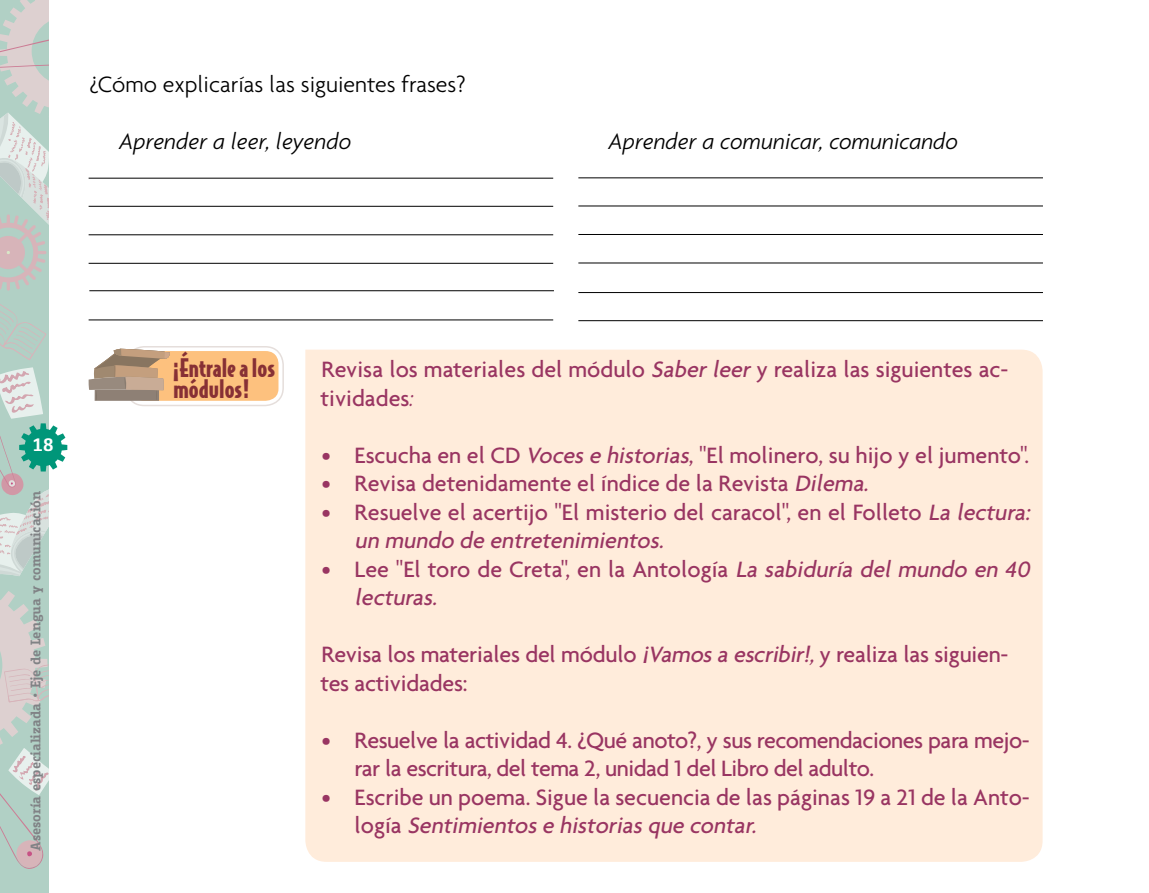
<style>
.page{position:relative;width:1149px;height:893px;background:#fff}
.page>*{position:absolute;margin:0;border:0;box-sizing:border-box;transform-origin:0 0}
.t1{font:500 24px/28.5px "Agenda";color:#993562}
.t2{font:500 24px/28.5px "Agenda";letter-spacing:-.02em;color:#993562}
.t3{font:italic 300 24px "Agenda";color:#000}
.t4{font:300 24px "Agenda";color:#000}
.t5{font:900 24px/21px "Bodega Sans";color:#873035}
.t6{font:700 18px "Fago Office Serif";color:#fff}
.t7{font:700 13.5px "Fago Office Serif";color:#808285}
.s1{font-style:italic}
.s2{font-weight:300;font-style:italic}
</style>
<div class="page">
<div style="left:305px;top:350px;width:737px;height:512px;background:#ffecdb"></div>
<hr style="left:89px;top:178px;width:464px;height:1px;background:#000">
<hr style="left:89px;top:206px;width:464px;height:1px;background:#000">
<hr style="left:89px;top:234px;width:464px;height:1px;background:#000">
<hr style="left:89px;top:263px;width:464px;height:1px;background:#000">
<hr style="left:89px;top:320px;width:464px;height:1px;background:#000">
<hr style="left:89px;top:290px;width:465px;height:1px;background:#000">
<hr style="left:578px;top:177px;width:464px;height:1px;background:#000">
<hr style="left:578px;top:206px;width:464px;height:1px;background:#000">
<hr style="left:578px;top:234px;width:464px;height:1px;background:#000">
<hr style="left:578px;top:263px;width:464px;height:1px;background:#000">
<hr style="left:578px;top:292px;width:464px;height:1px;background:#000">
<hr style="left:578px;top:320px;width:464px;height:1px;background:#000">
<div style="left:125px;top:346px;width:159px;height:60px;border:2px solid #e5dedb;border-radius:18px"></div>
<div style="left:131px;top:351px;width:147px;height:50px;background:#fdc17e;border-radius:13px"></div>
<svg style="left:88px;top:349px;width:82px;height:52px"></svg>
<div style="left:0;top:0;width:49px;height:893px;background:#b1d0c5"></div>
<svg style="left:0;top:0;width:49px;height:291px"></svg>
<svg style="left:0;top:304px;width:46px;height:56px"></svg>
<svg style="left:0;top:367px;width:67px;height:502px"></svg>
<p class="t4" style="left:89px;top:71px;width:377px">¿Cómo explicarías las siguientes frases?</p>
<p class="t3" style="left:119px;top:128px;width:234px">Aprender a leer, leyendo</p>
<p class="t3" style="left:608px;top:128px;width:351px">Aprender a comunicar, comunicando</p>
<p class="t6" style="left:33px;top:435px;width:22px">18</p>
<p class="t7" style="left:28px;top:851px;width:361px;rotate:-90deg">Asesoría especializada • Eje de Lengua y comunicación</p>
<p class="t5" style="left:173px;top:356px;width:103px">¡Éntrale a los módulos!</p>
<p class="t1" style="left:320px;top:355px;width:689px">Revisa los materiales del módulo <span class="s1">Saberleer</span>y realiza las siguientes ac&shy;tividades<span class="s2">:</span></p>
<p class="t1" style="left:321px;top:440px;width:709px">• Escucha en el CD <span class="s1">Vocese historias</span>, "El molinero, su hijo y el jumento".</p>
<p class="t1" style="left:321px;top:469px;width:553px">• Revisa detenidamente el índice de la Revista <span class="s1">Dilema.</span></p>
<p class="t1" style="left:354px;top:497px;width:681px;text-indent:-33px">• Resuelve el acertijo "El misterio del caracol", en el Folleto <span class="s1">La lectura: un mundo de entretenimientos.</span></p>
<p class="t1" style="left:354px;top:554px;width:681px;text-indent:-33px">• Lee "El toro de Creta", en la Antología <span class="s1">La sabiduría del mundo en 40 lecturas.</span></p>
<p class="t1" style="left:320px;top:640px;width:689px">Revisa los materiales del módulo <span class="s1">¡Vamosa escribir!,</span>y realiza las siguien&shy;tes actividades:</p>
<p class="t2" style="left:354px;top:725px;width:676px;text-indent:-33px">• Resuelve la actividad 4. ¿Qué anoto?, y sus recomendaciones para mejo&shy;rar la escritura, del tema 2, unidad 1 del Libro del adulto.</p>
<p class="t1" style="left:354px;top:782px;width:676px;text-indent:-33px">• Escribe un poema. Sigue la secuencia de las páginas 19 a 21 de la Anto&shy;l o g í a <span class="s1">Sentimientose historiasque contar.</span></p>
</div>
